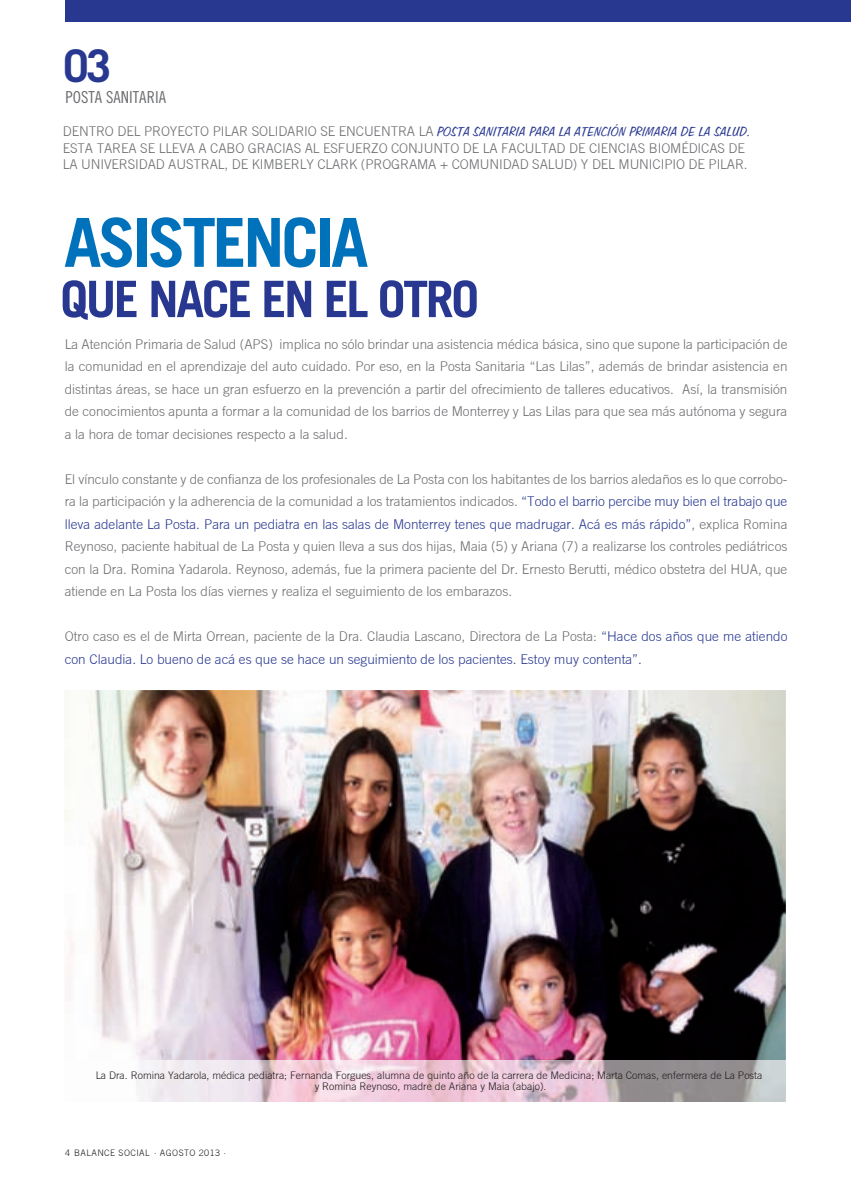
<style>
.page{position:relative;width:851px;height:1191px;background:#fff}
.page>*{position:absolute;margin:0;border:0;box-sizing:border-box;transform-origin:0 0}
.t1{font:700 67.65px "Trade Gothic";letter-spacing:-.05em;color:#0072bc}
.t2{font:700 50.25px "Trade Gothic";letter-spacing:-.05em;color:#283890}
.t3{font:700 45px "Trade Gothic";color:#283890}
.t4{font:16.5px "Trade Gothic Cond Eighteen";letter-spacing:.005em;color:#6c6d70}
.t5{font:15px "Freehand 575 BT Regular B";letter-spacing:-.01em;color:#283890}
.t6{font:300 13.5px/22.5px "Trade Gothic";letter-spacing:-.01em;color:#6c6d70;text-align:justify}
.t7{font:300 13.5px/22.5px "Trade Gothic";color:#283890}
.t8{font:300 10.5px/11.7px "Trade Gothic";color:#231f20;text-align:center}
.t9{font:300 9px "Trade Gothic";letter-spacing:.05em;color:#231f20}
.s1{font-family:"Trade Gothic";font-weight:300;font-size:13.5px;color:#6c6d70}
.s2{color:#283890}
.s3{color:#6c6d70}
</style>
<div class="page">
<div style="left:65px;top:0;width:785px;height:22px;background:#283890"></div>
<img style="left:65px;top:690px;width:720px;height:370px">
<img style="left:136px;top:1060px;width:649px;height:41px">
<h3 class="t3" style="left:63px;top:38px;width:49px">03</h3>
<p class="t4" style="left:65px;top:87px;width:102px">POSTA SANITARIA</p>
<p class="t5" style="left:63px;top:124px;width:689px"><span class="s1">DENTRO DEL PROYECTO PILAR SOLIDARIO SE ENCUENTRA LA</span> POSTA SANITARIA PARA LA ATENCIÓN PRIMARIA DE LA SALUD.</p>
<p class="t6" style="left:63px;top:140px;width:686px;line-height:16.5px">ESTA TAREA SE LLEVA A CABO GRACIAS AL ESFUERZO CONJUNTO DE LA FACULTAD DE CIENCIAS BIOMÉDICAS DE<br>LA UNIVERSIDAD AUSTRAL, DE KIMBERLY CLARK (PROGRAMA + COMUNIDAD SALUD) Y DEL MUNICIPIO DE PILAR.</p>
<h1 class="t1" style="left:64px;top:201px;width:306px">ASISTENCIA</h1>
<h2 class="t2" style="left:60px;top:268px;width:420px">QUE NACE EN EL OTRO</h2>
<p class="t6" style="left:65px;top:332px;width:724px">La Atención Primaria de Salud (APS) implica no sólo brindar una asistencia médica básica, sino que supone la participación de la comunidad en el aprendizaje del auto cuidado. Por eso, en la Posta Sanitaria “Las Lilas”, además de brindar asistencia en distintas áreas, se hace un gran esfuerzo en la prevención a partir del ofrecimiento de talleres educativos. Así, la transmisión de conocimientos apunta a formar a la comunidad de los barrios de Monterrey y Las Lilas para que sea más autónoma y segura a la hora de tomar decisiones respecto a la salud.</p>
<p class="t6" style="left:65px;top:467px;width:724px">El vínculo constante y de confianza de los profesionales de La Posta con los habitantes de los barrios aledaños es lo que corrobo&shy;ra la participación y la adherencia de la comunidad a los tratamientos indicados. <span class="s2">“Todo el barrio percibe muy bien el trabajo que lleva adelante La Posta. Para un pediatra en las salas de Monterrey tenes que madrugar. Acá es más rápido”</span>, explica Romina Reynoso, paciente habitual de La Posta y quien lleva a sus dos hijas, Maia (5) y Ariana (7) a realizarse los controles pediátricos con la Dra. Romina Yadarola. Reynoso, además, fue la primera paciente del Dr. Ernesto Berutti, médico obstetra del HUA, que atiende en La Posta los días viernes y realiza el seguimiento de los embarazos.</p>
<p class="t7" style="left:65px;top:625px;width:724px"><span class="s3">Otro caso es el de Mirta Orrean, paciente de la Dra. Claudia Lascano, Directora de La Posta:</span> “Hace dos años que me atiendo con Claudia. Lo bueno de acá es que se hace un seguimiento de los pacientes. Estoy muy contenta”.</p>
<p class="t8" style="left:96px;top:1068px;width:668px">La Dra. Romina Yadarola, médica pediatra; Fernanda Forgues, alumna de quinto año de la carrera de Medicina; Marta Comas, enfermera de La Posta y Romina Reynoso, madre de Ariana y Maia (abajo).</p>
<p class="t9" style="left:65px;top:1147px;width:162px">4 BALANCE SOCIAL · AGOSTO 2013 ·</p>
</div>
